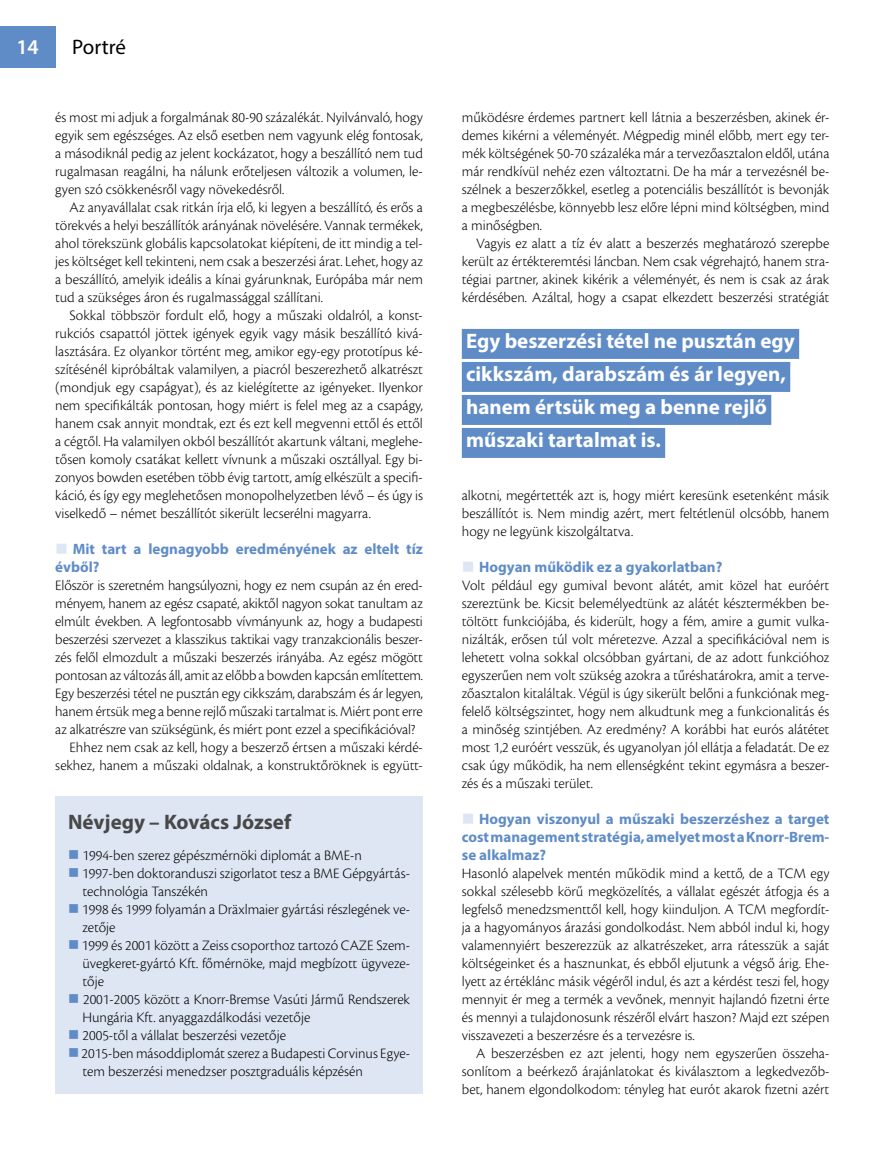
<style>
.page{position:relative;width:872px;height:1161px;background:#fff}
.page>*{position:absolute;margin:0;border:0;box-sizing:border-box;transform-origin:0 0}
.t1{font:700 21px/33px "Myriad Pro";color:#fff}
.t2{font:700 21px "Myriad Pro";color:#484848}
.t3{font:21px "Myriad Pro";color:#000}
.t4{font:600 21px "Myriad Pro";color:#fff}
.t5{font:300 15px/18px "Cronos Pro";letter-spacing:-.005em;color:#000;text-align:justify}
.t6{font:700 15px/18px "Myriad Pro";color:#5f8cc7;text-align:justify}
.s1{color:#dee5f3}
.s2{color:#5f8cc7}
</style>
<div class="page">
<div style="left:0;top:27px;width:55px;height:41px;background:#5f8cc7"></div>
<div style="left:55px;top:796px;width:368px;height:298px;background:#dee5f3"></div>
<div style="left:462px;top:329px;width:337px;height:30px;background:#5f8cc7"></div>
<div style="left:462px;top:362px;width:328px;height:30px;background:#5f8cc7"></div>
<div style="left:462px;top:395px;width:309px;height:30px;background:#5f8cc7"></div>
<div style="left:462px;top:428px;width:203px;height:30px;background:#5f8cc7"></div>
<h1 class="t4" style="left:16px;top:34px;width:24px">14</h1>
<h1 class="t3" style="left:72px;top:34px;width:55px">Portré</h1>
<p class="t5" style="left:55px;top:108px;width:369px">és most mi adjuk a forgalmának 80-90 százalékát. Nyilvánvaló, hogy egyik sem egészséges. Az első esetben nem vagyunk elég fontosak, a másodiknál pedig az jelent kockázatot, hogy a beszállító nem tud rugalmasan reagálni, ha nálunk erőteljesen változik a volumen, le&shy;gyen szó csökkenésről vagy növekedésről.</p>
<p class="t5" style="left:55px;top:198px;width:369px;text-indent:14px">Az anyavállalat csak ritkán írja elő, ki legyen a beszállító, és erős a törekvés a helyi beszállítók arányának növelésére. Vannak termékek, ahol törekszünk globális kapcsolatokat kiépíteni, de itt mindig a tel&shy;jes költséget kell tekinteni, nem csak a beszerzési árat. Lehet, hogy az a beszállító, amelyik ideális a kínai gyárunknak, Európába már nem tud a szükséges áron és rugalmassággal szállítani.</p>
<p class="t5" style="left:55px;top:306px;width:369px;text-indent:14px">Sokkal többször fordult elő, hogy a műszaki oldalról, a konst&shy;rukciós csapattól jöttek igények egyik vagy másik beszállító kivá&shy;lasztására. Ez olyankor történt meg, amikor egy-egy prototípus ké&shy;szítésénél kipróbáltak valamilyen, a piacról beszerezhető alkatrészt (mondjuk egy csapágyat), és az kielégítette az igényeket. Ilyenkor nem specifikálták pontosan, hogy miért is felel meg az a csapágy, hanem csak annyit mondtak, ezt és ezt kell megvenni ettől és ettől a cégtől. Ha valamilyen okból beszállítót akartunk váltani, meglehe&shy;tősen komoly csatákat kellett vívnunk a műszaki osztállyal. Egy bi&shy;zonyos bowden esetében több évig tartott, amíg elkészült a specifi&shy;káció, és így egy meglehetősen monopolhelyzetben lévő – és úgy is viselkedő – német beszállítót sikerült lecserélni magyarra.</p>
<p class="t6" style="left:55px;top:539px;width:369px"><span class="s1">■</span> Mit tart a legnagyobb eredményének az eltelt tíz évből?</p>
<p class="t5" style="left:55px;top:576px;width:369px">Először is szeretném hangsúlyozni, hogy ez nem csupán az én ered-</p>
<p class="t5" style="left:55px;top:594px;width:369px">ményem, hanem az egész csapaté, akiktől nagyon sokat tanultam az</p>
<p class="t5" style="left:55px;top:612px;width:369px">elmúlt években. A legfontosabb vívmányunk az, hogy a budapesti</p>
<p class="t5" style="left:55px;top:630px;width:369px">beszerzési szervezet a klasszikus taktikai vagy tranzakcionális beszer-</p>
<p class="t5" style="left:55px;top:648px;width:369px">zés felől elmozdult a műszaki beszerzés irányába. Az egész mögött</p>
<p class="t5" style="left:55px;top:666px;width:369px">pontosan az változás áll, amit az előbb a bowden kapcsán említettem.</p>
<p class="t5" style="left:55px;top:684px;width:369px">Egy beszerzési tétel ne pusztán egy cikkszám, darabszám és ár legyen,</p>
<p class="t5" style="left:55px;top:702px;width:369px">hanem értsük meg a benne rejlő műszaki tartalmat is. Miért pont erre</p>
<p class="t5" style="left:55px;top:720px;width:361px">az alkatrészre van szükségünk, és miért pont ezzel a specifikációval?</p>
<p class="t5" style="left:70px;top:738px;width:355px">Ehhez nem csak az kell, hogy a beszerző értsen a műszaki kérdé-</p>
<p class="t5" style="left:55px;top:756px;width:369px">sekhez, hanem a műszaki oldalnak, a konstruktőröknek is együtt-</p>
<h1 class="t2" style="left:68px;top:808px;width:225px">Névjegy – Kovács József</h1>
<p class="t5" style="left:68px;top:846px;width:295px"><span class="s2">■</span> 1994-ben szerez gépészmérnöki diplomát a BME-n</p>
<p class="t5" style="left:82px;top:864px;width:329px;text-indent:-14px"><span class="s2">■</span> 1997-ben doktoranduszi szigorlatot tesz a BME Gépgyártás&shy;technológia Tanszékén</p>
<p class="t5" style="left:82px;top:900px;width:329px;text-indent:-14px"><span class="s2">■</span> 1998 és 1999 folyamán a Dräxlmaier gyártási részlegének ve&shy;zetője</p>
<p class="t5" style="left:82px;top:936px;width:329px;text-indent:-14px"><span class="s2">■</span> 1999 és 2001 között a Zeiss csoporthoz tartozó CAZE Szem&shy;üvegkeret-gyártó Kft. főmérnöke, majd megbízott ügyveze&shy;tője</p>
<p class="t5" style="left:82px;top:990px;width:329px;text-indent:-14px"><span class="s2">■</span> 2001-2005 között a Knorr-Bremse Vasúti Jármű Rendszerek<br>Hungária Kft. anyaggazdálkodási vezetője</p>
<p class="t5" style="left:68px;top:1026px;width:219px"><span class="s2">■</span> 2005-től a vállalat beszerzési vezetője</p>
<p class="t5" style="left:82px;top:1044px;width:329px;text-indent:-14px"><span class="s2">■</span> 2015-ben másoddiplomát szerez a Budapesti Corvinus Egye&shy;tem beszerzési menedzser posztgraduális képzésén</p>
<p class="t5" style="left:462px;top:108px;width:369px">működésre érdemes partnert kell látnia a beszerzésben, akinek ér&shy;demes kikérni a véleményét. Mégpedig minél előbb, mert egy ter&shy;mék költségének 50-70 százaléka már a tervezőasztalon eldől, utána már rendkívül nehéz ezen változtatni. De ha már a tervezésnél be&shy;szélnek a beszerzőkkel, esetleg a potenciális beszállítót is bevonják a megbeszélésbe, könnyebb lesz előre lépni mind költségben, mind a minőségben.</p>
<p class="t5" style="left:462px;top:234px;width:369px;text-indent:14px">Vagyis ez alatt a tíz év alatt a beszerzés meghatározó szerepbe került az értékteremtési láncban. Nem csak végrehajtó, hanem stra&shy;tégiai partner, akinek kikérik a véleményét, és nem is csak az árak kérdésében. Azáltal, hogy a csapat elkezdett beszerzési stratégiát</p>
<h1 class="t1" style="left:466px;top:324px;width:330px">Egy beszerzési tétel ne pusztán egy cikkszám, darabszám és ár legyen, hanem értsük meg a benne rejlő műszaki tartalmat is.</h1>
<p class="t5" style="left:462px;top:486px;width:369px">alkotni, megértették azt is, hogy miért keresünk esetenként másik beszállítót is. Nem mindig azért, mert feltétlenül olcsóbb, hanem hogy ne legyünk kiszolgáltatva.</p>
<p class="t6" style="left:462px;top:557px;width:262px"><span class="s1">■</span> Hogyan működik ez a gyakorlatban?</p>
<p class="t5" style="left:462px;top:576px;width:369px">Volt például egy gumival bevont alátét, amit közel hat euróért szereztünk be. Kicsit belemélyedtünk az alátét késztermékben be&shy;töltött funkciójába, és kiderült, hogy a fém, amire a gumit vulka&shy;nizálták, erősen túl volt méretezve. Azzal a specifikációval nem is lehetett volna sokkal olcsóbban gyártani, de az adott funkcióhoz egyszerűen nem volt szükség azokra a tűréshatárokra, amit a terve&shy;zőasztalon kitaláltak. Végül is úgy sikerült belőni a funkciónak meg&shy;felelő költségszintet, hogy nem alkudtunk meg a funkcionalitás és a minőség szintjében. Az eredmény? A korábbi hat eurós alátétet most 1,2 euróért vesszük, és ugyanolyan jól ellátja a feladatát. De ez csak úgy működik, ha nem ellenségként tekint egymásra a beszer&shy;zés és a műszaki terület.</p>
<p class="t6" style="left:462px;top:809px;width:369px"><span class="s1">■</span> Hogyan viszonyul a műszaki beszerzéshez a target cost management stratégia, amelyet most a Knorr-Brem&shy;se alkalmaz?</p>
<p class="t5" style="left:462px;top:864px;width:369px">Hasonló alapelvek mentén működik mind a kettő, de a TCM egy sokkal szélesebb körű megközelítés, a vállalat egészét átfogja és a legfelső menedzsmenttől kell, hogy kiinduljon. A TCM megfordít&shy;ja a hagyományos árazási gondolkodást. Nem abból indul ki, hogy valamennyiért beszerezzük az alkatrészeket, arra rátesszük a saját költségeinket és a hasznunkat, és ebből eljutunk a végső árig. Ehe&shy;lyett az értéklánc másik végéről indul, és azt a kérdést teszi fel, hogy mennyit ér meg a termék a vevőnek, mennyit hajlandó fizetni érte és mennyi a tulajdonosunk részéről elvárt haszon? Majd ezt szépen visszavezeti a beszerzésre és a tervezésre is.</p>
<p class="t5" style="left:462px;top:1044px;width:369px;text-indent:14px">A beszerzésben ez azt jelenti, hogy nem egyszerűen összeha&shy;sonlítom a beérkező árajánlatokat és kiválasztom a legkedvezőb&shy;bet, hanem elgondolkodom: tényleg hat eurót akarok fizetni azért</p>
</div>
